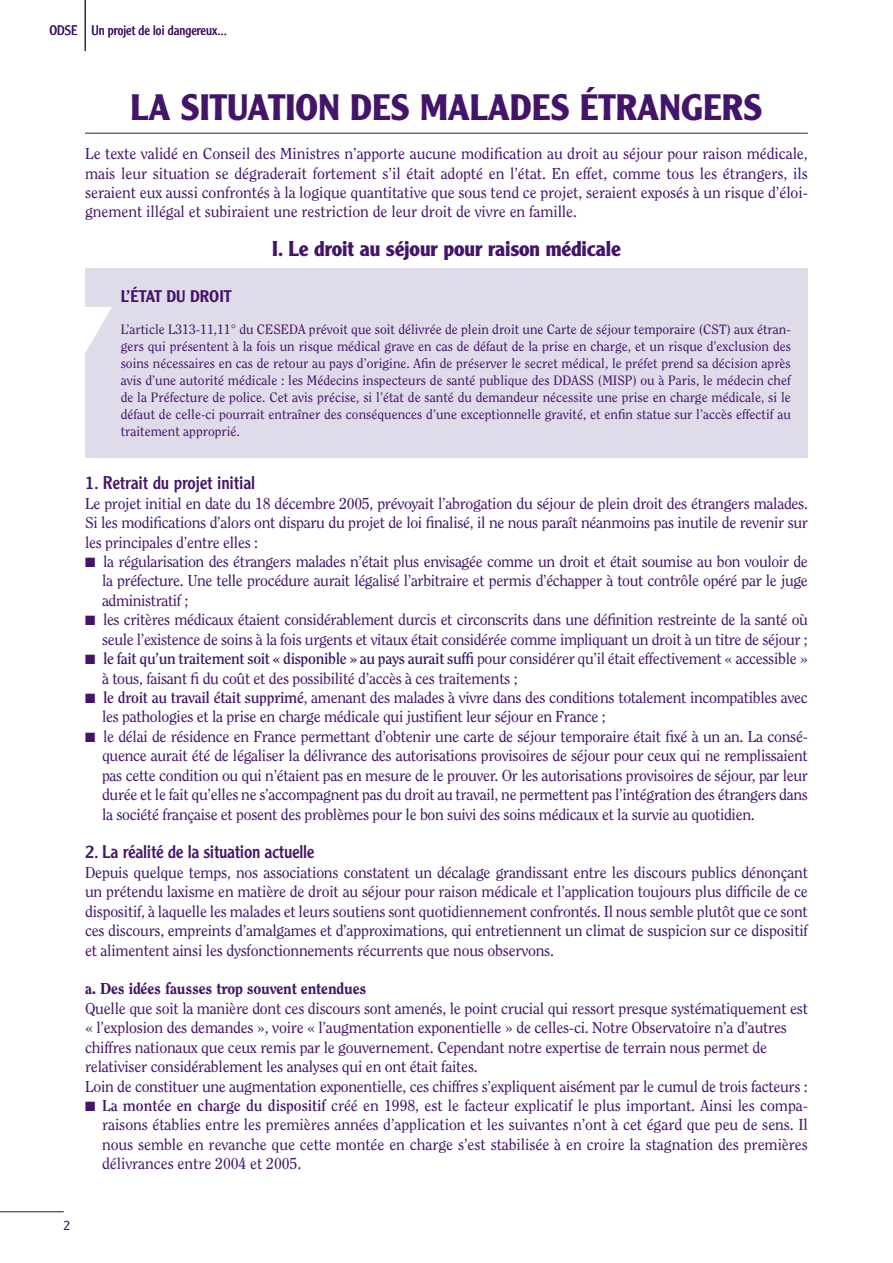
<style>
.page{position:relative;width:893px;height:1263px;background:#fff}
.page>*{position:absolute;margin:0;border:0;box-sizing:border-box;transform-origin:0 0}
.t1{font:700 36px "Clearface Gothic LT Std";color:#44146b}
.t2{font:700 21px "Clearface Gothic LT Std";letter-spacing:-.005em;color:#44146b}
.t3{font:18px "Clearface Gothic LT Std";letter-spacing:-.015em;color:#44146b}
.t4{font:500 16.5px "Clearface Gothic LT Std";letter-spacing:.03em;color:#44146b}
.t5{font:15.75px/19.5px "Clearface Std";letter-spacing:-.02em;color:#44146b;text-align:justify}
.t6{font:800 15.75px "Clearface Std";letter-spacing:-.015em;color:#44146b}
.t7{font:13.5px/17px "Clearface Std";color:#44146b;text-align:justify}
.t8{font:300 13.5px "Clearface Gothic LT Std";color:#44146b}
.t9{font:13.5px "Zapf Dingbats ITC";color:#44146b}
.s1{font-weight:700}
</style>
<div class="page">
<hr style="left:0;top:1211px;width:64px;height:1px;background:#231f20">
<hr style="left:85px;top:133px;width:723px;height:1px;background:#44146b">
<div style="left:86px;top:268px;width:722px;height:190px;background:#e0dbe9"></div>
<svg style="left:85px;top:307px;width:27px;height:60px"></svg>
<hr style="left:85px;top:0;width:1px;height:51px;background:#231f20">
<p class="t8" style="left:49px;top:22px;width:179px">ODSE Un projet de loi dangereux...</p>
<h1 class="t1" style="left:130px;top:87px;width:634px">LA SITUATION DES MALADES ÉTRANGERS</h1>
<p class="t5" style="left:85px;top:144px;width:724px">Le texte validé en Conseil des Ministres n’apporte aucune modification au droit au séjour pour raison médicale, mais leur situation se dégraderait fortement s’il était adopté en l’état. En effet, comme tous les étrangers, ils seraient eux aussi confrontés à la logique quantitative que sous tend ce projet, seraient exposés à un risque d’éloi&shy;gnement illégal et subiraient une restriction de leur droit de vivre en famille.</p>
<h2 class="t2" style="left:272px;top:237px;width:350px">I. Le droit au séjour pour raison médicale</h2>
<p class="t4" style="left:121px;top:285px;width:79px">L’ÉTAT DU DROI</p>
<p class="t4" style="left:224px;top:285px;width:9px">T</p>
<p class="t7" style="left:121px;top:321px;width:672px">L’article L313-11,11° du CESEDA prévoit que soit délivrée de plein droit une Carte de séjour temporaire (CST) aux étran&shy;gers qui présentent à la fois un risque médical grave en cas de défaut de la prise en charge, et un risque d’exclusion des soins nécessaires en cas de retour au pays d’origine. Afin de préserver le secret médical, le préfet prend sa décision après avis d’une autorité médicale : les Médecins inspecteurs de santé publique des DDASS (MISP) ou à Paris, le médecin chef de la Préfecture de police. Cet avis précise, si l’état de santé du demandeur nécessite une prise en charge médicale, si le défaut de celle-ci pourrait entraîner des conséquences d’une exceptionnelle gravité, et enfin statue sur l’accès effectif au traitement approprié.</p>
<p class="t3" style="left:85px;top:472px;width:172px">1. Retrait du projet initial</p>
<p class="t5" style="left:85px;top:494px;width:724px">Le projet initial en date du 18 décembre 2005, prévoyait l’abrogation du séjour de plein droit des étrangers malades.<br>Si les modifications d’alors ont disparu du projet de loi finalisé, il ne nous paraît néanmoins pas inutile de revenir sur les principales d’entre elles :</p>
<p class="t5" style="left:102px;top:552px;width:707px;text-align:left">la régularisation des étrangers malades n’était plus envisagée comme un droit et était soumise au bon vouloir de la préfecture. Une telle procédure aurait légalisé l’arbitraire et permis d’échapper à tout contrôle opéré par le juge administratif ;<br>les critères médicaux étaient considérablement durcis et circonscrits dans une définition re-streinte de la santé où seule l’existence de soins à la fois urgents et vitaux était considérée comme impliquant un droit à un titre de séjour ; <span class="s1">le fait qu’un traitement soit « disponible » au pays aurait suffi</span> pour considérer qu’il était effectivement « accessible » à tous, faisant fi du coût et des possibilité d’accès à ces traitements ;<br><span class="s1">le droit au travail était supprimé</span>, amenant des malades à vivre dans des conditions total- ement incompatibles avec les pathologies et la prise en charge médicale qui justifient leur séjour en France ;<br>le délai de résidence en France permettant d’obtenir une carte de séjour temporaire était fixé à un an. La consé&shy;quence aurait été de légaliser la délivrance des autorisations provisoires de séjour pour ceux qui ne remplissaient pas cette condition ou qui n’étaient pas en mesure de le prouver. Or les autorisations provisoires de séjour, par leur durée et le fait qu’elles ne s’accompagnent pas du droit au travail, ne permettent pas l’intégration des étrangers dans la société française et posent des problèmes pour le bon suivi des soins médicaux et la survie au quotidien.</p>
<p class="t3" style="left:85px;top:841px;width:231px">2. La réalité de la situation actuelle</p>
<p class="t5" style="left:85px;top:863px;width:724px">Depuis quelque temps, nos associations constatent un décalage grandissant entre les discours publics dénonçant un prétendu laxisme en matière de droit au séjour pour raison médicale et l’application toujours plus difficile de ce dispositif, à laquelle les malades et leurs soutiens sont quotidiennement confrontés. Il nous semble plutôt que ce sont ces discours, empreints d’amalgames et d’approximations, qui entretiennent un climat de suspicion sur ce dispositif et alimentent ainsi les dysfonctionnements récurrents que nous observons.</p>
<p class="t6" style="left:85px;top:979px;width:283px">a. Des idées fausses trop souvent entendues</p>
<p class="t5" style="left:85px;top:999px;width:724px">Quelle que soit la manière dont ces discours sont amenés, le point crucial qui ressort presque systématiquement est</p>
<p class="t5" style="left:85px;top:1018px;width:703px">« l’explosion des demandes », voire « l’augmentation exponentielle » de celles-ci. Notre Observatoire n’a d’autres</p>
<p class="t5" style="left:85px;top:1037px;width:684px">chiffres nationaux que ceux remis par le gouvernement. Cependant notre expertise de terrain nous permet de</p>
<p class="t5" style="left:85px;top:1057px;width:394px">relativiser considérablement les analyses qui en ont était faites.</p>
<p class="t5" style="left:85px;top:1076px;width:724px">Loin de constituer une augmentation exponentielle, ces chiffres s’expliquent aisément par le cumul de trois facteurs :</p>
<p class="t5" style="left:102px;top:1096px;width:707px"><span class="s1">La montée en charge du dispositif</span> créé en 1998, est le facteur explicatif le plus important. Ainsi les compa-</p>
<p class="t5" style="left:102px;top:1115px;width:707px">raisons établies entre les premières années d’application et les suivantes n’ont à cet égard que peu de sens. Il</p>
<p class="t5" style="left:102px;top:1135px;width:707px">nous semble en revanche que cette montée en charge s’est stabilisée à en croire la stagnation des premières</p>
<p class="t5" style="left:102px;top:1154px;width:201px">délivrances entre 2004 et 2005.</p>
<p class="t9" style="left:85px;top:556px;width:12px">■</p>
<p class="t9" style="left:85px;top:614px;width:12px">■</p>
<p class="t9" style="left:85px;top:653px;width:12px">■</p>
<p class="t9" style="left:85px;top:692px;width:12px">■</p>
<p class="t9" style="left:85px;top:731px;width:12px">■</p>
<p class="t9" style="left:85px;top:1100px;width:12px">■</p>
</div>
